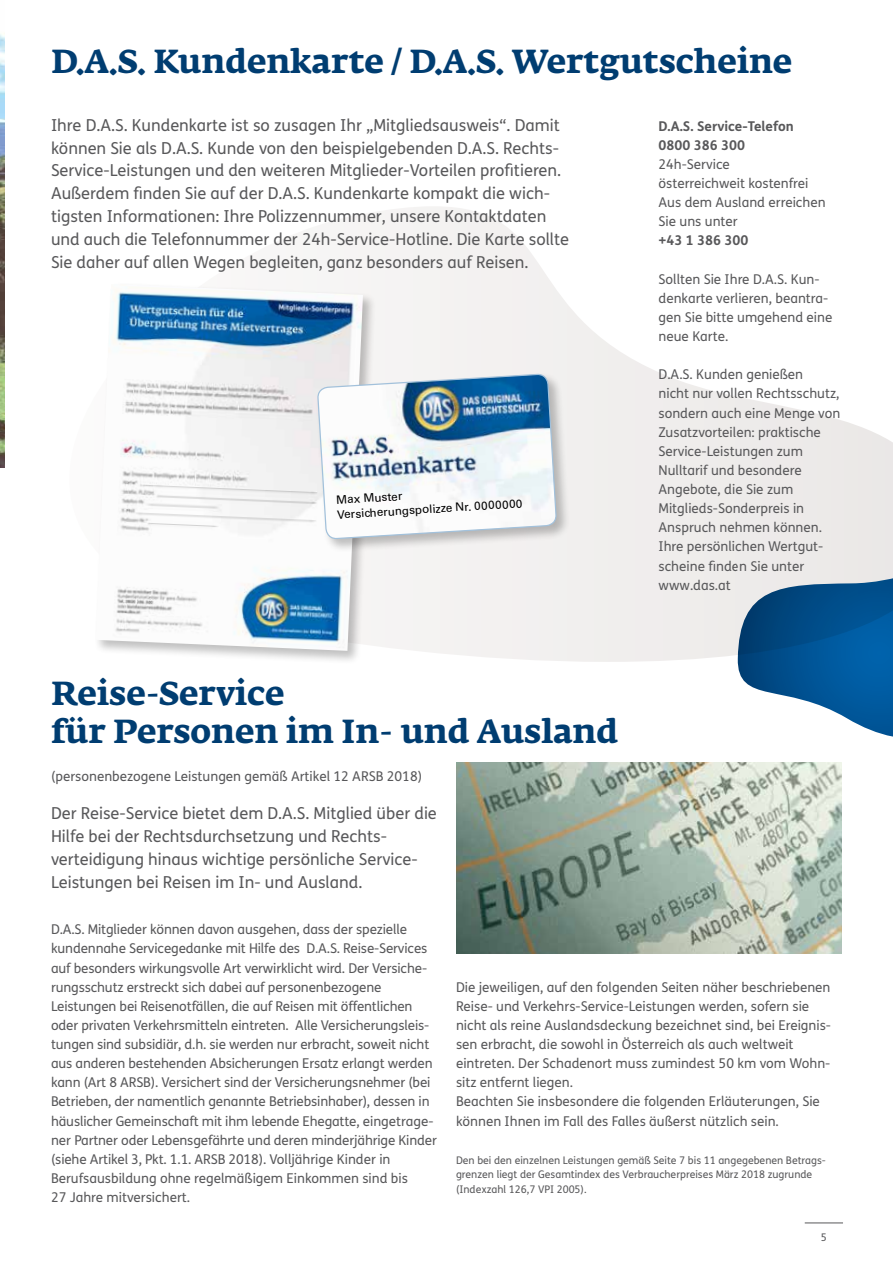
<style>
.page{position:relative;width:893px;height:1263px;background:#fff}
.page>*{position:absolute;margin:0;border:0;box-sizing:border-box;transform-origin:0 0}
.t1{font:700 33px/38.2px "Fedra Serif A Pro";color:#003d71}
.t2{font:16.5px/23px "FS Me";color:#58585a}
.t3{font:13.5px/19.2px "FS Me";color:#58585a}
.t4{font:700 13.5px/19.2px "FS Me";color:#58585a}
.t5{font:11.7px/15.3px "Univers";color:#000}
.t6{font:10.5px/14.4px "FS Me";color:#58585a}
</style>
<div class="page">
<hr style="left:805px;top:1222px;width:38px;height:1px;background:#58585a">
<svg style="left:330px;top:207px;width:563px;height:455px"></svg>
<img style="left:0;top:34px;width:4px;height:433px">
<img style="left:457px;top:762px;width:384px;height:192px">
<svg style="left:737px;top:565px;width:156px;height:172px"></svg>
<div style="left:94px;top:282px;width:283px;height:382px;background:#000;opacity:.25"></div>
<img style="left:96px;top:284px;width:267px;height:367px">
<div style="left:316px;top:372px;width:254px;height:181px;background:#000;opacity:.25"></div>
<svg style="left:317px;top:344px;width:240px;height:225px"></svg>
<h1 class="t1" style="left:51px;top:43px;width:743px">D.A.S. Kundenkarte / D.A.S. Wertgutscheine</h1>
<p class="t2" style="left:51px;top:113px;width:520px">Ihre D.A.S. Kundenkarte ist so zusagen Ihr „Mitgliedsausweis“. Damit können Sie als D.A.S. Kunde von den beispielgebenden D.A.S. Rechts-Service-Leistungen und den weiteren Mitglieder-Vorteilen profitieren.<br>Außerdem finden Sie auf der D.A.S. Kundenkarte kompakt die wich&shy;tigsten Informationen: Ihre Polizzennummer, unsere Kontaktdaten und auch die Telefonnummer der 24h-Service-Hotline. Die Karte sollte Sie daher auf allen Wegen begleiten, ganz besonders auf Reisen.</p>
<p class="t4" style="left:658px;top:115px;width:137px">D.A.S. Service-Telefon<br>0800 386 300</p>
<p class="t3" style="left:658px;top:154px;width:169px">24h-Service<br>österreichweit kostenfrei<br>Aus dem Ausland erreichen<br>Sie uns unter</p>
<p class="t4" style="left:658px;top:230px;width:91px">+43 1 386 300</p>
<p class="t3" style="left:658px;top:269px;width:175px">Sollten Sie Ihre D.A.S. Kun&shy;denkarte verlieren, beantra&shy;gen Sie bitte umgehend eine neue Karte.</p>
<p class="t3" style="left:658px;top:365px;width:183px">D.A.S. Kunden genießen<br>nicht nur vollen Rechtsschutz, sondern auch eine Menge von<br>Zusatzvorteilen: praktische<br>Service-Leistungen zum<br>Nulltarif und besondere<br>Angebote, die Sie zum<br>Mitglieds-Sonderpreis in<br>Anspruch nehmen können.<br>Ihre persönlichen Wertgut&shy;scheine finden Sie unter www.das.at</p>
<p class="t5" style="left:336px;top:492px;width:187px;rotate:-4deg">Max Muster<br>Versicherungspolizze Nr. 0000000</p>
<h1 class="t1" style="left:51px;top:674px;width:569px">Reise-Service<br>für Personen im In- und Ausland</h1>
<p class="t3" style="left:51px;top:766px;width:373px">(personenbezogene Leistungen gemäß Artikel 12 ARSB 2018)</p>
<p class="t2" style="left:51px;top:802px;width:387px">Der Reise-Service bietet dem D.A.S. Mitglied über die Hilfe bei der Rechtsdurchsetzung und Rechts&shy;verteidigung hinaus wichtige persönliche Service-Leistungen bei Reisen im In- und Ausland.</p>
<p class="t3" style="left:51px;top:920px;width:387px">D.A.S. Mitglieder können davon ausgehen, dass der spezielle kundennahe Servicegedanke mit Hilfe des D.A.S. Reise-Services auf besonders wirkungsvolle Art verwirklicht wird. Der Versiche&shy;rungsschutz erstreckt sich dabei auf personenbezogene Leistungen bei Reisenotfällen, die auf Reisen mit öffentlichen oder privaten Verkehrsmitteln eintreten. Alle Versicherungsleis&shy;tungen sind subsidiär, d.h. sie werden nur erbracht, soweit nicht aus anderen bestehenden Absicherungen Ersatz erlangt werden kann (Art 8 ARSB). Versichert sind der Versicherungsnehmer (bei Betrieben, der namentlich genannte Betriebsinhaber), dessen in häuslicher Gemeinschaft mit ihm lebende Ehegatte, eingetrage&shy;ner Partner oder Lebensgefährte und deren minderjährige Kinder (siehe Artikel 3, Pkt. 1.1. ARSB 2018). Volljährige Kinder in Berufsausbildung ohne regelmäßigem Einkommen sind bis<br>27 Jahre mitversichert.</p>
<p class="t3" style="left:456px;top:977px;width:376px">Die jeweiligen, auf den folgenden Seiten näher beschriebenen Reise- und Verkehrs-Service-Leistungen werden, sofern sie nicht als reine Auslandsdeckung bezeichnet sind, bei Ereignis&shy;sen erbracht, die sowohl in Österreich als auch weltweit eintreten. Der Schadenort muss zumindest 50 km vom Wohn&shy;sitz entfernt liegen.<br>Beachten Sie insbesondere die folgenden Erläuterungen, Sie können Ihnen im Fall des Falles äußerst nützlich sein.</p>
<p class="t6" style="left:456px;top:1153px;width:371px">Den bei den einzelnen Leistungen gemäß Seite 7 bis 11 angegebenen Betrags&shy;grenzen liegt der Gesamtindex des Verbraucherpreises März 2018 zugrunde (Indexzahl 126,7 VPI 2005).</p>
<p class="t6" style="left:821px;top:1230px;width:7px">5</p>
</div>
